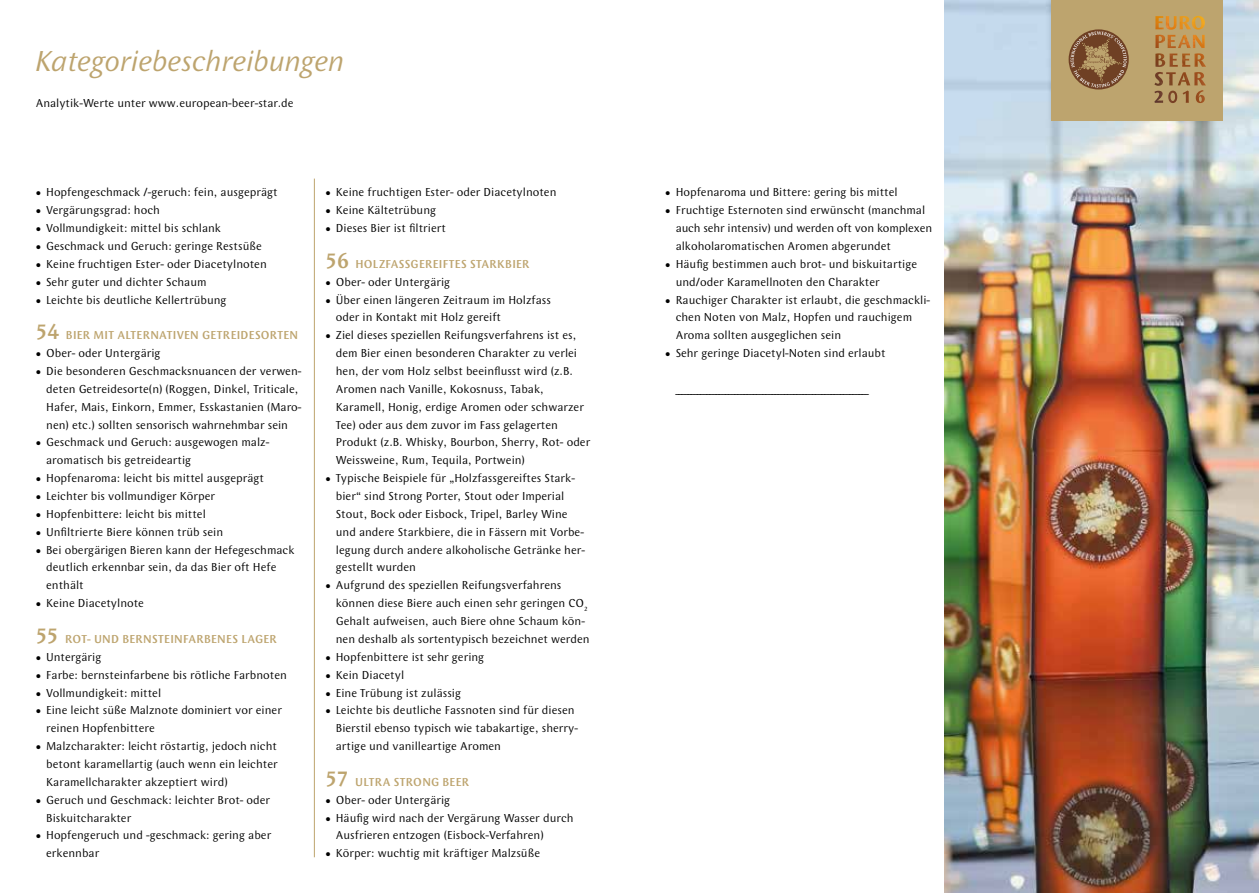
<style>
.page{position:relative;width:1259px;height:893px;background:#fff}
.page>*{position:absolute;margin:0;border:0;box-sizing:border-box;transform-origin:0 0}
.t1{font:italic 30px "Wunderlich";letter-spacing:-.02em;color:#bda46e}
.t2{font:12px/17.9px "Wunderlich";color:#000}
.t3{font:500 12px "Wunderlich";letter-spacing:.02em;color:#bda46e}
.s1{font-size:24px}
</style>
<div class="page">
<img style="left:944px;top:0;width:315px;height:893px">
<div style="left:1051px;top:0;width:172px;height:120px;background:#bda46e"></div>
<svg style="left:1068px;top:29px;width:60px;height:61px"></svg>
<svg style="left:1070px;top:31px;width:56px;height:57px"></svg>
<img style="left:1155px;top:16px;width:49px;height:32px">
<hr style="left:314px;top:179px;width:1px;height:678px;background:#bda46e">
<h1 class="t1" style="left:36px;top:45px;width:311px">Kategoriebeschreibungen</h1>
<p class="t2" style="left:36px;top:94px;width:259px">Analytik-Werte unter www.european-beer-star.de</p>
<p class="t2" style="left:36px;top:184px;width:243px">• Hopfengeschmack /-geruch: fein, ausgeprägt</p>
<p class="t2" style="left:36px;top:201px;width:126px">• Vergärungsgrad: hoch</p>
<p class="t2" style="left:36px;top:219px;width:187px">• Vollmundigkeit: mittel bis schlank</p>
<p class="t2" style="left:36px;top:237px;width:228px">• Geschmack und Geruch: geringe Restsüße</p>
<p class="t2" style="left:36px;top:255px;width:233px">• Keine fruchtigen Ester- oder Diacetylnoten</p>
<p class="t2" style="left:36px;top:273px;width:172px">• Sehr guter und dichter Schaum</p>
<p class="t2" style="left:36px;top:291px;width:192px">• Leichte bis deutliche Kellertrübung</p>
<p class="t3" style="left:36px;top:329px;width:264px"><span class="s1">54</span> BIER MIT ALTERNATIVEN GETREIDESORTEN</p>
<p class="t2" style="left:36px;top:344px;width:126px">• Ober- oder Untergärig</p>
<p class="t2" style="left:46px;top:362px;width:257px;text-indent:-10px">• Die besonderen Geschmacksnuancen der verwen&shy;deten Getreidesorte(n) (Roggen, Dinkel, Triticale, Hafer, Mais, Einkorn, Emmer, Esskastanien (Maro&shy;nen) etc.) sollten sensorisch wahrnehmbar sein</p>
<p class="t2" style="left:46px;top:434px;width:225px;text-indent:-10px">• Geschmack und Geruch: ausgewogen malz&shy;aromatisch bis getreideartig</p>
<p class="t2" style="left:36px;top:469px;width:230px">• Hopfenaroma: leicht bis mittel ausgeprägt</p>
<p class="t2" style="left:36px;top:487px;width:181px">• Leichter bis vollmundiger Körper</p>
<p class="t2" style="left:36px;top:505px;width:172px">• Hopfenbittere: leicht bis mittel</p>
<p class="t2" style="left:36px;top:523px;width:189px">• Unfiltrierte Biere können trüb sein</p>
<p class="t2" style="left:46px;top:541px;width:250px;text-indent:-10px">• Bei obergärigen Bieren kann der Hefegeschmack deutlich erkennbar sein, da das Bier oft Hefe enthält</p>
<p class="t2" style="left:36px;top:594px;width:110px">• Keine Diacetylnote</p>
<p class="t3" style="left:36px;top:632px;width:243px"><span class="s1">55</span> ROT- UND BERNSTEINFARBENES LAGER</p>
<p class="t2" style="left:36px;top:648px;width:67px">• Untergärig</p>
<p class="t2" style="left:36px;top:666px;width:253px">• Farbe: bernsteinfarbene bis rötliche Farbnoten</p>
<p class="t2" style="left:36px;top:684px;width:127px">• Vollmundigkeit: mittel</p>
<p class="t2" style="left:46px;top:701px;width:237px;text-indent:-10px">• Eine leicht süße Malznote dominiert vor einer reinen Hopfenbittere</p>
<p class="t2" style="left:46px;top:737px;width:233px;text-align:justify;text-indent:-10px">• Malzcharakter: leicht röstartig, jedoch nicht betont karamellartig (auch wenn ein leichter Karamellcharakter akzeptiert wird)</p>
<p class="t2" style="left:46px;top:791px;width:225px;text-indent:-10px">• Geruch und Geschmack: leichter Brot- oder<br>Biskuitcharakter</p>
<p class="t2" style="left:46px;top:826px;width:227px;text-indent:-10px">• Hopfengeruch und -geschmack: gering aber erkennbar</p>
<p class="t2" style="left:325px;top:184px;width:233px">• Keine fruchtigen Ester- oder Diacetylnoten</p>
<p class="t2" style="left:325px;top:201px;width:112px">• Keine Kältetrübung</p>
<p class="t2" style="left:325px;top:219px;width:122px">• Dieses Bier ist filtriert</p>
<p class="t3" style="left:325px;top:257px;width:206px"><span class="s1">56</span> HOLZFASSGEREIFTES STARKBIER</p>
<p class="t2" style="left:325px;top:273px;width:126px">• Ober- oder Untergärig</p>
<p class="t2" style="left:336px;top:291px;width:217px;text-indent:-10px">• Über einen längeren Zeitraum im Holzfass oder in Kontakt mit Holz gereift</p>
<p class="t2" style="left:336px;top:326px;width:256px;text-indent:-10px">• Ziel dieses speziellen Reifungsverfahrens ist es, dem Bier einen besonderen Charakter zu verlei hen, der vom Holz selbst beeinflusst wird (z.B.<br>Aromen nach Vanille, Kokosnuss, Tabak, Karamell, Honig, erdige Aromen oder schwarzer Tee) oder aus dem zuvor im Fass gelagerten Produkt (z.B. Whisky, Bourbon, Sherry, Rot- oder Weissweine, Rum, Tequila, Portwein)</p>
<p class="t2" style="left:336px;top:469px;width:251px;text-indent:-10px">• Typische Beispiele für „Holzfassgereiftes Stark&shy;bier“ sind Strong Porter, Stout oder Imperial Stout, Bock oder Eisbock, Tripel, Barley Wine und andere Starkbiere, die in Fässern mit Vorbe&shy;legung durch andere alkoholische Getränke her&shy;gestellt wurden</p>
<p class="t2" style="left:336px;top:576px;width:255px;text-indent:-10px">• Aufgrund des speziellen Reifungsverfahrens können diese Biere auch einen sehr geringen CO<sub>2<br></sub>Gehalt aufweisen, auch Biere ohne Schaum kön&shy;nen deshalb als sortentypisch bezeichnet werden</p>
<p class="t2" style="left:325px;top:648px;width:160px">• Hopfenbittere ist sehr gering</p>
<p class="t2" style="left:325px;top:666px;width:80px">• Kein Diacetyl</p>
<p class="t2" style="left:325px;top:684px;width:137px">• Eine Trübung ist zulässig</p>
<p class="t2" style="left:336px;top:701px;width:244px;text-indent:-10px">• Leichte bis deutliche Fassnoten sind für diesen<br>Bierstil ebenso typisch wie tabakartige, sherry&shy;artige und vanilleartige Aromen</p>
<p class="t3" style="left:325px;top:775px;width:145px"><span class="s1">57</span> ULTRA STRONG BEER</p>
<p class="t2" style="left:325px;top:791px;width:126px">• Ober- oder Untergärig</p>
<p class="t2" style="left:336px;top:809px;width:239px;text-indent:-10px">• Häufig wird nach der Vergärung Wasser durch<br>Ausfrieren entzogen (Eisbock-Verfahren)</p>
<p class="t2" style="left:325px;top:844px;width:216px">• Körper: wuchtig mit kräftiger Malzsüße</p>
<p class="t2" style="left:665px;top:184px;width:234px">• Hopfenaroma und Bittere: gering bis mittel</p>
<p class="t2" style="left:676px;top:201px;width:258px;text-indent:-10px">• Fruchtige Esternoten sind erwünscht (manchmal auch sehr intensiv) und werden oft von komplexen alkoholaromatischen Aromen abgerundet</p>
<p class="t2" style="left:676px;top:255px;width:243px;text-indent:-10px">• Häufig bestimmen auch brot- und biskuitartige und/oder Karamellnoten den Charakter</p>
<p class="t2" style="left:676px;top:291px;width:256px;text-indent:-10px">• Rauchiger Charakter ist erlaubt, die geschmackli&shy;chen Noten von Malz, Hopfen und rauchigem<br>Aroma sollten ausgeglichen sein</p>
<p class="t2" style="left:665px;top:344px;width:222px">• Sehr geringe Diacetyl-Noten sind erlaubt</p>
<p class="t2" style="left:676px;top:380px;width:194px">______________________________________________________________</p>
</div>
